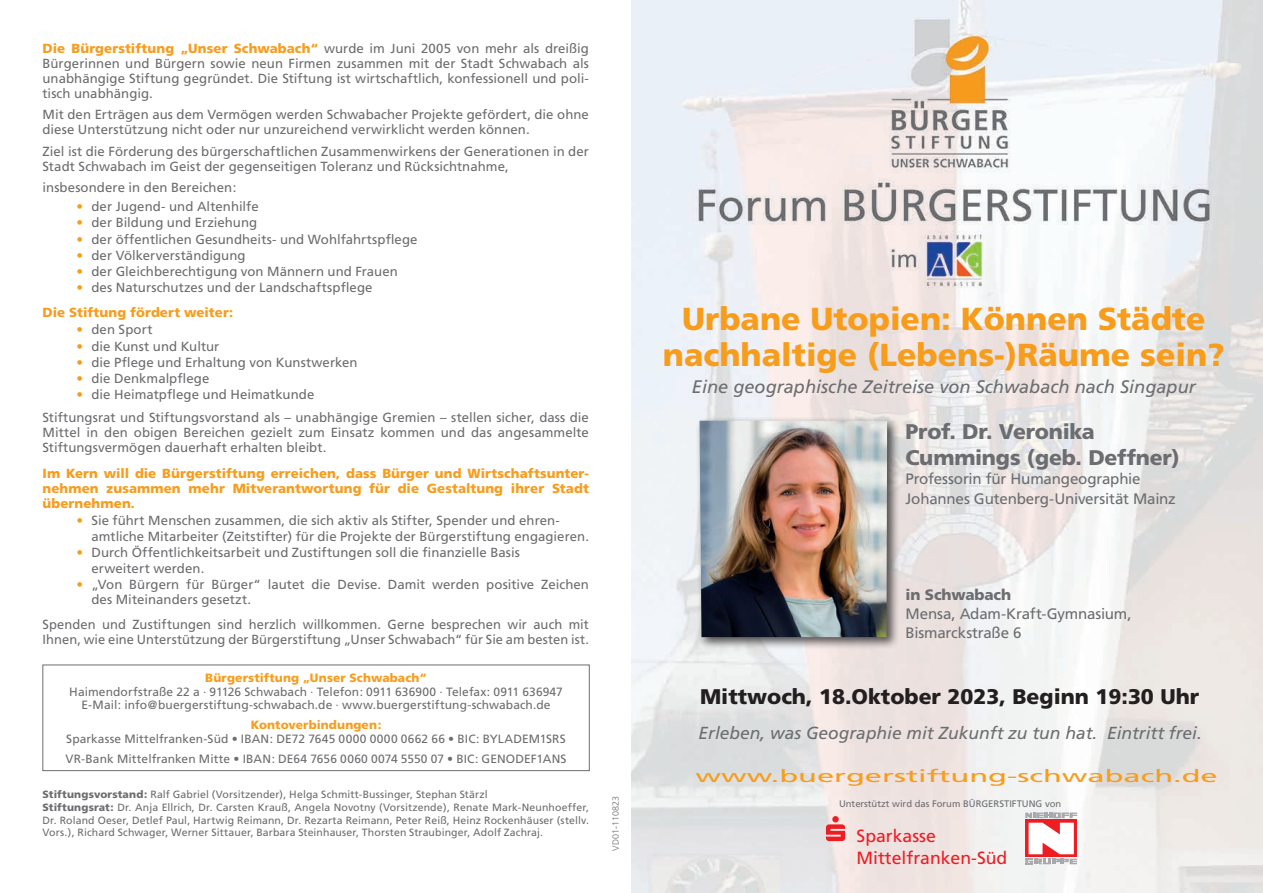
<style>
.page{position:relative;width:1263px;height:893px;background:#fff}
.page>*{position:absolute;margin:0;border:0;box-sizing:border-box;transform-origin:0 0}
.t1{font:900 31.8px/36.3px "Frutiger";color:#f89c1c;text-align:center}
.t2{font:900 21.15px "Frutiger";color:#231f20}
.t3{font:900 21.15px/26.5px "Frutiger";letter-spacing:-.01em;color:#6c6d70}
.t4{font:italic 18.15px "Frutiger";color:#6c6d70}
.t5{font:17.7px/21.1px "Frutiger";color:#ee1d23}
.t6{font:italic 17.4px "Frutiger";color:#6c6d70}
.t7{font:17.4px "Frutiger";color:#f89c1c;scale:1.77 1}
.t8{font:15.15px/19.2px "Frutiger";letter-spacing:-.015em;color:#6c6d70}
.t9{font:900 15.15px "Frutiger";letter-spacing:-.01em;color:#6c6d70}
.t10{font:13.2px/15px "Frutiger";letter-spacing:.005em;color:#6c6d70}
.t11{font:900 13.2px/15px "Frutiger";letter-spacing:.005em;color:#f89c1c;text-align:justify}
.t12{font:12px/13.5px "Frutiger";letter-spacing:.005em;color:#6c6d70;text-align:center}
.t13{font:900 12px "Frutiger";letter-spacing:.01em;color:#f89c1c}
.t14{font:10.5px/12.8px "Frutiger";letter-spacing:.01em;color:#6c6d70}
.t15{font:9.45px "Frutiger";color:#6c6d70}
.t16{font:300 9px "Frutiger";color:#6c6d70}
.s1{font-weight:900;color:#f89c1c}
.s2{color:#f89c1c}
.s3{font-weight:900}
</style>
<div class="page">
<div style="left:43px;top:665px;width:547px;height:106px;border:1px solid #6c6d70"></div>
<img style="left:631px;top:0;width:632px;height:893px">
<div style="left:696px;top:417px;width:204px;height:233px;background:#231f20;opacity:.75"></div>
<img style="left:699px;top:421px;width:188px;height:216px">
<svg style="left:826px;top:816px;width:19px;height:25px"></svg>
<svg style="left:1025px;top:812px;width:52px;height:52px"></svg>
<p class="t10" style="left:43px;top:41px;width:548px;text-align:justify"><span class="s1">Die Bürgerstiftung „Unser Schwabach“</span> wurde im Juni 2005 von mehr als dreißig Bürgerinnen und Bürgern sowie neun Firmen zusammen mit der Stadt Schwabach als unabhängige Stiftung gegründet. Die Stiftung ist wirtschaftlich, konfessionell und poli&shy;tisch unabhängig.</p>
<p class="t10" style="left:43px;top:107px;width:548px">Mit den Erträgen aus dem Vermögen werden Schwabacher Projekte gefördert, die ohne diese Unterstützung nicht oder nur unzureichend verwirklicht werden können.</p>
<p class="t10" style="left:43px;top:144px;width:548px">Ziel ist die Förderung des bürgerschaftlichen Zusammenwirkens der Generationen in der<br>Stadt Schwabach im Geist der gegenseitigen Toleranz und Rücksichtnahme,</p>
<p class="t10" style="left:43px;top:180px;width:195px">insbesondere in den Bereichen:</p>
<p class="t10" style="left:77px;top:199px;width:184px"><span class="s2">•</span> der Jugend- und Altenhilfe</p>
<p class="t10" style="left:77px;top:215px;width:182px"><span class="s2">•</span> der Bildung und Erziehung</p>
<p class="t10" style="left:77px;top:231px;width:342px"><span class="s2">•</span> der öffentlichen Gesundheits- und Wohlfahrtspflege</p>
<p class="t10" style="left:77px;top:248px;width:171px"><span class="s2">•</span> der Völkerverständigung</p>
<p class="t10" style="left:77px;top:264px;width:323px"><span class="s2">•</span> der Gleichberechtigung von Männern und Frauen</p>
<p class="t10" style="left:43px;top:274px;width:332px;line-height:25.7px;text-indent:34px"><span class="s2">•</span> des Naturschutzes und der Landschaftspflege<br><span class="s1">Die Stiftung fördert weiter:</span></p>
<p class="t10" style="left:77px;top:322px;width:77px"><span class="s2">•</span> den Sport</p>
<p class="t10" style="left:77px;top:338px;width:144px"><span class="s2">•</span> die Kunst und Kultur</p>
<p class="t10" style="left:77px;top:355px;width:283px"><span class="s2">•</span> die Pflege und Erhaltung von Kunstwerken</p>
<p class="t10" style="left:77px;top:371px;width:134px"><span class="s2">•</span> die Denkmalpflege</p>
<p class="t10" style="left:43px;top:382px;width:548px;line-height:23.5px;text-indent:34px"><span class="s2">•</span> die Heimatpflege und Heimatkunde<br>Stiftungsrat und Stiftungsvorstand als – unabhängige Gremien – stellen sicher, dass die</p>
<p class="t10" style="left:43px;top:425px;width:548px">Mittel in den obigen Bereichen gezielt zum Einsatz kommen und das angesammelte<br>Stiftungsvermögen dauerhaft erhalten bleibt.</p>
<p class="t11" style="left:43px;top:466px;width:548px">Im Kern will die Bürgerstiftung erreichen, dass Bürger und Wirtschaftsunter&shy;nehmen zusammen mehr Mitverantwortung für die Gestaltung ihrer Stadt übernehmen.</p>
<p class="t10" style="left:91px;top:512px;width:499px;line-height:16px;text-indent:-15px"><span class="s2">•</span> Sie führt Menschen zusammen, die sich aktiv als Stifter, Spender und ehren&shy;amtliche Mitarbeiter (Zeitstifter) für die Projekte der Bürgerstiftung engagieren.</p>
<p class="t10" style="left:91px;top:545px;width:430px;line-height:16px;text-indent:-15px"><span class="s2">•</span> Durch Öffentlichkeitsarbeit und Zustiftungen soll die finanzielle Basis erweitert werden.</p>
<p class="t10" style="left:91px;top:577px;width:499px;text-indent:-15px"><span class="s2">•</span> „Von Bürgern für Bürger“ lautet die Devise. Damit werden positive Zeichen des Miteinanders gesetzt.</p>
<p class="t10" style="left:43px;top:617px;width:548px">Spenden und Zustiftungen sind herzlich willkommen. Gerne besprechen wir auch mit<br>Ihnen, wie eine Unterstützung der Bürgerstiftung „Unser Schwabach“ für Sie am besten ist.</p>
<p class="t13" style="left:205px;top:671px;width:223px">Bürgerstiftung „Unser Schwabach“</p>
<p class="t12" style="left:69px;top:685px;width:495px">Haimendorfstraße 22 a · 91126 Schwabach · Telefon: 0911 636900 · Telefax: 0911 636947<br>E-Mail: info@buergerstiftung-schwabach.de · www.buergerstiftung-schwabach.de</p>
<p class="t13" style="left:251px;top:718px;width:132px">Kontoverbindungen:</p>
<p class="t12" style="left:66px;top:729px;width:503px;line-height:19.8px;text-align:left">Sparkasse Mittelfranken-Süd • IBAN: DE72 7645 0000 0000 0662 66 • BIC: BYLADEM1SRS<br>VR-Bank Mittelfranken Mitte • IBAN: DE64 7656 0060 0074 5550 07 • BIC: GENODEF1ANS</p>
<p class="t14" style="left:43px;top:788px;width:548px"><span class="s3">Stiftungsvorstand:</span> Ralf Gabriel (Vorsitzender), Helga Schmitt-Bussinger, Stephan Stärzl<br><span class="s3">Stiftungsrat:</span> Dr. Anja Ellrich, Dr. Carsten Krauß, Angela Novotny (Vorsitzende), Renate Mark-Neunhoeffer, Dr. Roland Oeser, Detlef Paul, Hartwig Reimann, Dr. Rezarta Reimann, Peter Reiß, Heinz Rockenhäuser (stellv.<br>Vors.), Richard Schwager, Werner Sittauer, Barbara Steinhauser, Thorsten Straubinger, Adolf Zachraj.</p>
<p class="t16" style="left:610px;top:851px;width:56px;rotate:-90deg">VD01-110823</p>
<h1 class="t1" style="left:663px;top:300px;width:564px">Urbane Utopien: Können Städte nachhaltige (Lebens-)Räume sein?</h1>
<h3 class="t4" style="left:692px;top:376px;width:505px">Eine geographische Zeitreise von Schwabach nach Singapur</h3>
<h2 class="t3" style="left:905px;top:418px;width:276px">Prof. Dr. Veronika<br>Cummings (geb. Deffner)</h2>
<p class="t8" style="left:905px;top:469px;width:272px">Professorin für Humangeographie<br>Johannes Gutenberg-Universität Mainz</p>
<p class="t9" style="left:905px;top:585px;width:107px">in Schwabach</p>
<p class="t8" style="left:905px;top:604px;width:228px">Mensa, Adam-Kraft-Gymnasium,<br>Bismarckstraße 6</p>
<h2 class="t2" style="left:700px;top:684px;width:501px">Mittwoch, 18.Oktober 2023, Beginn 19:30 Uhr</h2>
<h3 class="t6" style="left:698px;top:722px;width:505px">Erleben, was Geographie mit Zukunft zu tun hat. Eintritt frei.</h3>
<h3 class="t7" style="left:695px;top:765px;width:297px">www.buergerstiftung-schwabach.de</h3>
<p class="t15" style="left:839px;top:798px;width:224px">Unterstützt wird das Forum BÜRGERSTIFTUNG von</p>
<h3 class="t5" style="left:856px;top:826px;width:152px">Sparkasse<br>Mittelfranken-Süd</h3>
</div>
